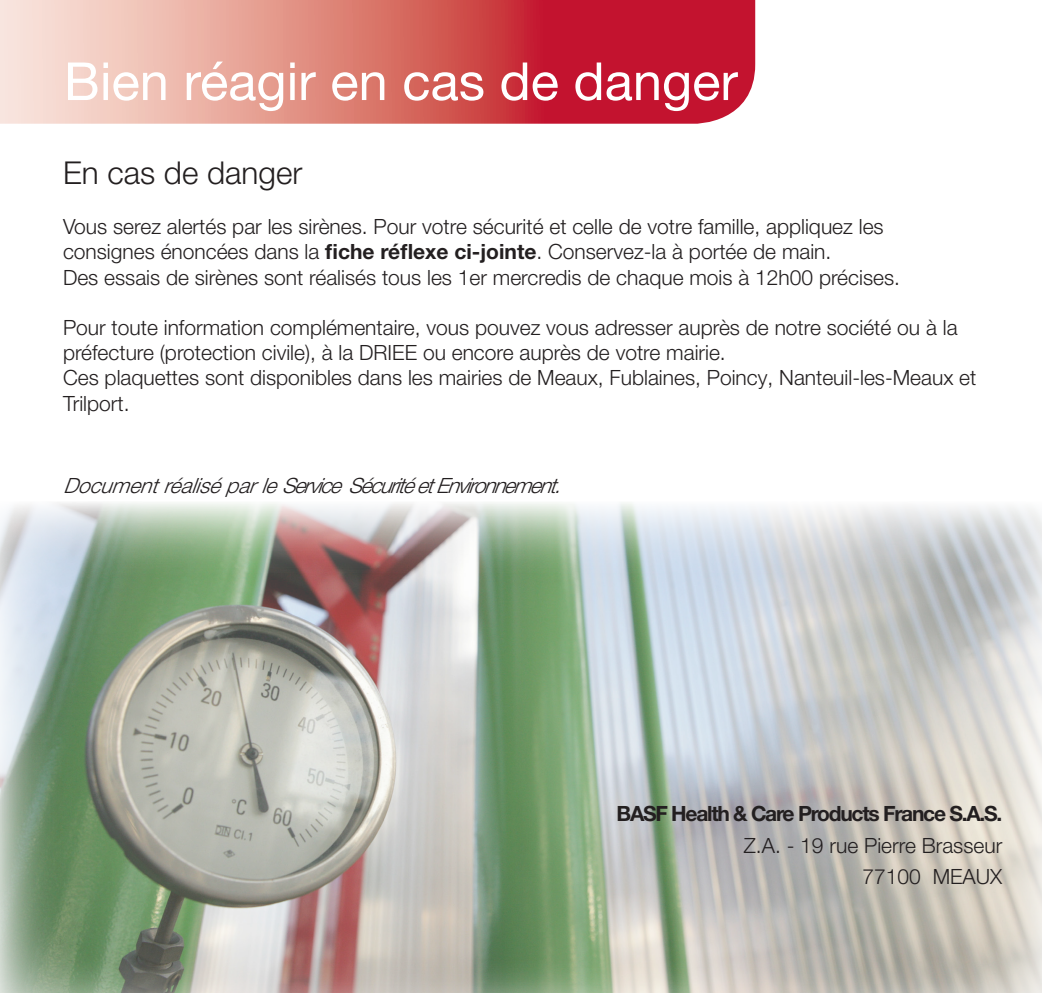
<style>
.page{position:relative;width:1042px;height:993px;background:#fff}
.page>*{position:absolute;margin:0;border:0;box-sizing:border-box;transform-origin:0 0}
.t1{font:52.5px "Helvetica Neue LT Pro";color:#fff}
.t2{font:300 31.5px "Helvetica Neue LT Pro";color:#231f20}
.t3{font:300 21px/25.2px "Helvetica Neue LT Pro";color:#231f20}
.t4{font:italic 300 21px "Helvetica Neue LT Pro";color:#231f20}
.t5{font:700 21px "Helvetica Neue LT Pro";letter-spacing:-.06em;color:#231f20}
.s1{font-weight:700}
</style>
<div class="page">
<svg style="left:0;top:0;width:755px;height:124px;background:#da7173"></svg>
<img style="left:0;top:502px;width:1042px;height:490px">
<p class="t1" style="left:64px;top:50px;width:675px">Bien réagir en cas de danger</p>
<p class="t2" style="left:63px;top:153px;width:241px">En cas de danger</p>
<p class="t3" style="left:63px;top:213px;width:822px">Vous serez alertés par les sirènes. Pour votre sécurité et celle de votre famille, appliquez les consignes énoncées dans la <span class="s1">fiche réflexe ci-jointe</span>. Conservez-la à portée de main.</p>
<p class="t3" style="left:63px;top:264px;width:838px">Des essais de sirènes sont réalisés tous les 1er mercredis de chaque mois à 12h00 précises.</p>
<p class="t3" style="left:63px;top:314px;width:896px">Pour toute information complémentaire, vous pouvez vous adresser auprès de notre société ou à la préfecture (protection civile), à la DRIEE ou encore auprès de votre mairie.</p>
<p class="t3" style="left:63px;top:365px;width:915px">Ces plaquettes sont disponibles dans les mairies de Meaux, Fublaines, Poincy, Nanteuil-les-Meaux et<br>Trilport.</p>
<p class="t4" style="left:63px;top:472px;width:507px">DocumentréaliséparleServiceSécuritéetEnvironnement.</p>
<p class="t5" style="left:616px;top:800px;width:387px">BASF Health &amp; Care Products France S.A.S.</p>
<p class="t3" style="left:744px;top:832px;width:260px">Z.A. - 19 rue Pierre Brasseur</p>
<p class="t3" style="left:862px;top:863px;width:141px">77100 MEAUX</p>
</div>
